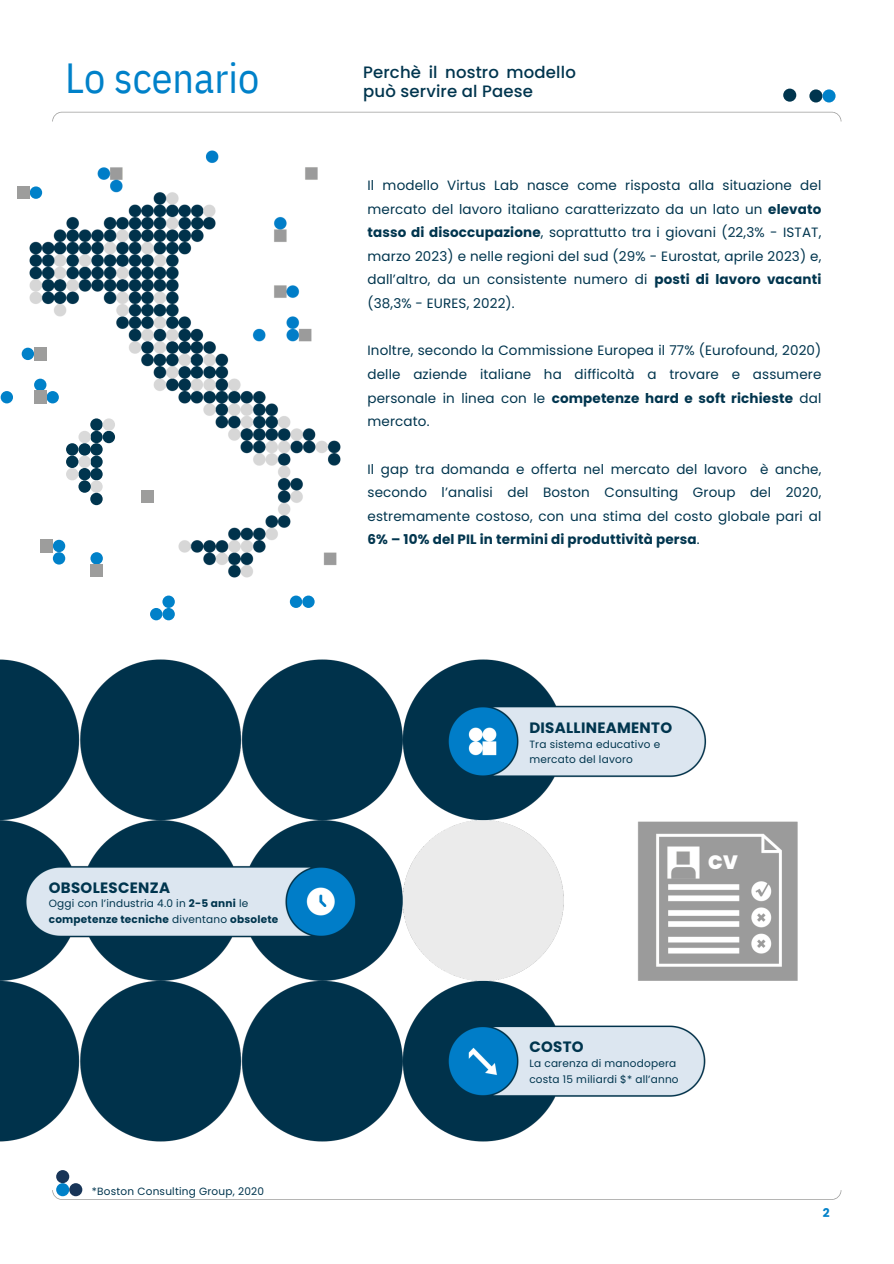
<style>
.page{position:relative;width:894px;height:1264px;background:#fff}
.page>*{position:absolute;margin:0;border:0;box-sizing:border-box;transform-origin:0 0}
.t1{font:42px "IBM Plex Sans Cond";color:#0081c9}
.t2{font:900 19.2px "Poppins";color:#fff}
.t3{font:500 16.5px/19.2px "Poppins";letter-spacing:.01em;color:#00354e}
.t4{font:700 15px "Poppins";letter-spacing:.02em;color:#00354e}
.t5{font:13.5px/23.7px "Poppins";letter-spacing:.01em;color:#00354e;text-align:justify}
.t6{font:700 12px "Poppins";color:#0081c9}
.t7{font:10.5px/15.8px "Poppins";letter-spacing:.02em;color:#00354e}
.s1{font-weight:700}
</style>
<div class="page">
<div style="left:1px;top:391px;width:12px;height:12px;background:#0081c9;border-radius:50%"></div>
<div style="left:17px;top:186px;width:13px;height:13px;background:#9d9d9c"></div>
<div style="left:150px;top:608px;width:12px;height:12px;background:#0081c9;border-radius:50%"></div>
<div style="left:162px;top:608px;width:13px;height:12px;background:#0081c9;border-radius:50%"></div>
<div style="left:162px;top:595px;width:13px;height:13px;background:#0081c9;border-radius:50%"></div>
<div style="left:302px;top:595px;width:12px;height:13px;background:#0081c9;border-radius:50%"></div>
<div style="left:290px;top:595px;width:12px;height:13px;background:#0081c9;border-radius:50%"></div>
<img style="left:22px;top:150px;width:319px;height:428px">
<img style="left:0;top:659px;width:798px;height:483px">
<svg style="left:52px;top:1190px;width:789px;height:9px"></svg>
<div style="left:56px;top:1183px;width:13px;height:13px;background:#0081c9;border-radius:50%"></div>
<div style="left:69px;top:1183px;width:13px;height:13px;background:#183558;border-radius:50%"></div>
<div style="left:56px;top:1170px;width:13px;height:13px;background:#183558;border-radius:50%"></div>
<svg style="left:52px;top:112px;width:789px;height:9px"></svg>
<div style="left:809px;top:89px;width:13px;height:13px;background:#00354e;border-radius:50%"></div>
<div style="left:822px;top:89px;width:13px;height:13px;background:#0081c9;border-radius:50%"></div>
<div style="left:783px;top:89px;width:13px;height:13px;background:#00354e;border-radius:50%"></div>
<h4 class="t1" style="left:65px;top:50px;width:195px">Lo scenario</h4>
<p class="t3" style="left:363px;top:62px;width:214px">Perchè il nostro modello può servire al Paese</p>
<h2 class="t5" style="left:367px;top:173px;width:455px">Il modello Virtus Lab nasce come risposta alla situazione del mercato del lavoro italiano caratterizzato da un lato un <span class="s1">elevato tasso di disoccupazione</span>, soprattutto tra i giovani (22,3% - ISTAT, marzo 2023) e nelle regioni del sud (29% - Eurostat, aprile 2023) e, dall’altro, da un consistente numero di <span class="s1">posti di lavoro vacanti </span>(38,3% - EURES, 2022).</h2>
<h3 class="t5" style="left:367px;top:339px;width:455px">Inoltre, secondo la Commissione Europea il 77% (Eurofound, 2020) delle aziende italiane ha difficoltà a trovare e assumere personale in linea con le <span class="s1">competenze hard e soft richieste</span> dal mercato.</h3>
<p class="t5" style="left:367px;top:457px;width:455px">Il gap tra domanda e offerta nel mercato del lavoro è anche, secondo l’analisi del Boston Consulting Group del 2020, estremamente costoso, con una stima del costo globale pari al <span class="s1">6% – 10% del PIL in termini di produttività persa</span>.</p>
<h5 class="t4" style="left:529px;top:717px;width:144px">DISALLINEAMENTO</h5>
<h5 class="t4" style="left:49px;top:877px;width:123px">OBSOLESCENZA</h5>
<h3 class="t7" style="left:49px;top:895px;width:231px">Oggi con l’industria 4.0 in <span class="s1">2-5 anni</span> le <span class="s1">competenze tecniche</span> diventano <span class="s1">obsolete</span></h3>
<p class="t7" style="left:92px;top:1183px;width:173px">*Boston Consulting Group, 2020</p>
<p class="t7" style="left:529px;top:736px;width:132px">Tra sistema educativo e mercato del lavoro</p>
<p class="t2" style="left:708px;top:849px;width:31px">CV</p>
<h5 class="t4" style="left:529px;top:1036px;width:56px">COSTO</h5>
<h3 class="t7" style="left:529px;top:1055px;width:151px">La carenza di manodopera costa 15 miliardi $* all’anno</h3>
<h1 class="t6" style="left:822px;top:1204px;width:8px">2</h1>
</div>
